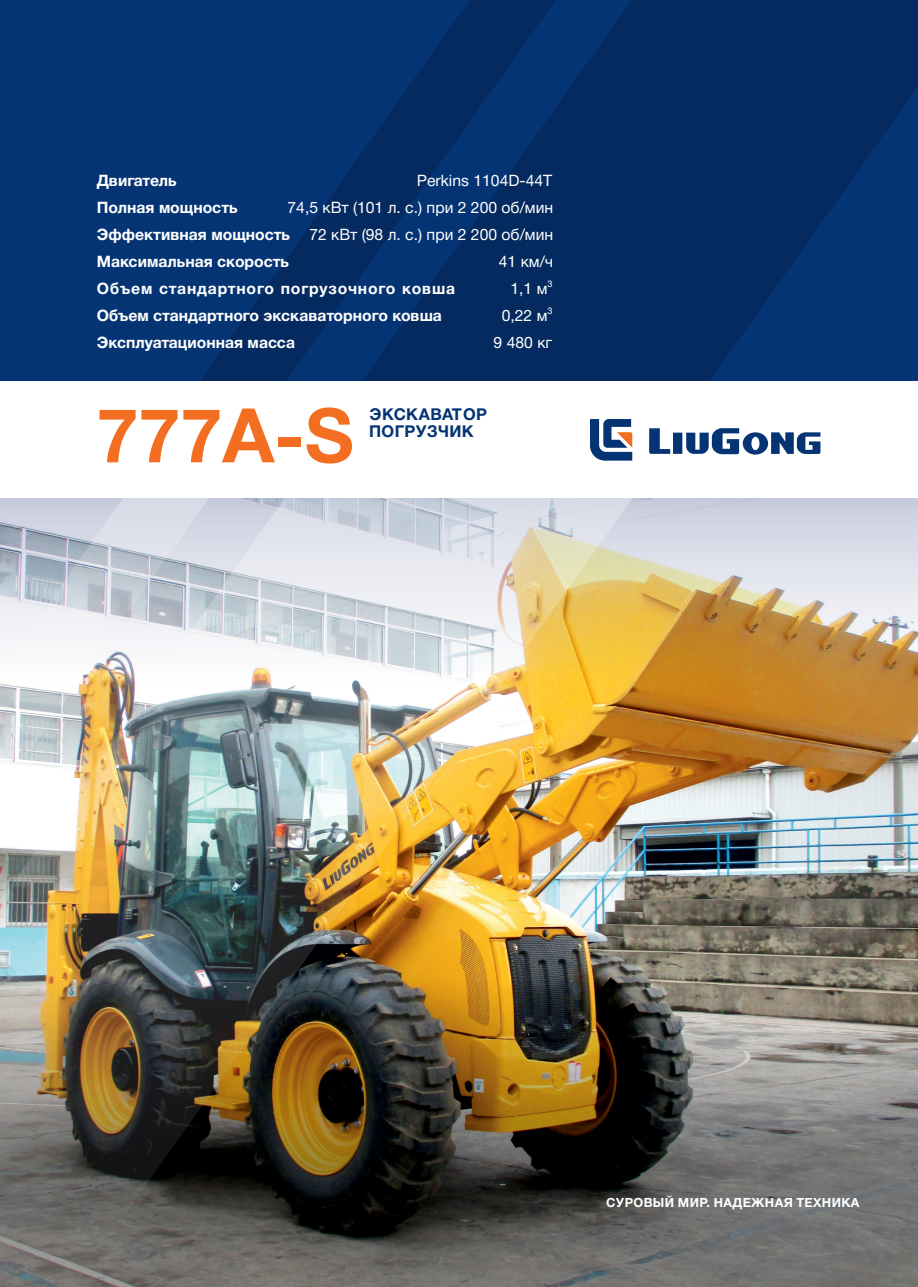
<style>
.page{position:relative;width:918px;height:1287px;background:#fff}
.page>*{position:absolute;margin:0;border:0;box-sizing:border-box;transform-origin:0 0}
.t1{font:700 75.45px "Helvetica Neue Cyr";color:#f36e21}
.t2{font:700 16.35px "Helvetica Neue Cyr";letter-spacing:.03em;color:#053474}
.t3{font:700 15.75px/27px "Helvetica Neue Cyr";color:#fff}
.t4{font:15.75px/27px "Helvetica Neue Cyr";color:#fff;text-align:right}
.t5{font:700 12.6px "Helvetica Neue Cyr";letter-spacing:.03em;color:#fff}
.t6{font:9.15px "Helvetica Neue Cyr";color:#fff}
</style>
<div class="page">
<img style="left:633px;top:707px;width:285px;height:231px">
<div style="left:0;top:0;width:918px;height:381px;background:#053474"></div>
<svg style="left:200px;top:153px;width:162px;height:228px"></svg>
<svg style="left:362px;top:0;width:556px;height:381px;fill:#042a5f"></svg>
<svg style="left:649px;top:428px;width:172px;height:27px"></svg>
<svg style="left:590px;top:419px;width:42px;height:42px"></svg>
<svg style="left:633px;top:498px;width:285px;height:209px"></svg>
<img style="left:0;top:498px;width:633px;height:440px">
<img style="left:0;top:498px;width:209px;height:301px">
<img style="left:0;top:938px;width:918px;height:349px">
<p class="t4" style="left:288px;top:169px;width:267px">Perkins 1104D-44T<br>74,5 кВт (101 л. с.) при 2 200 об/мин<br>72 кВт (98 л. с.) при 2 200 об/мин<br>41 км/ч</p>
<p class="t3" style="left:97px;top:169px;width:360px">Двигатель<br>Полная мощность<br>Эффективная мощность<br>Максимальная скорость<br>Объем стандартного погрузочного ковша<br>Объем стандартного экскаваторного ковша<br>Эксплуатационная масса</p>
<p class="t6" style="left:548px;top:280px;width:7px">3</p>
<p class="t4" style="left:510px;top:277px;width:39px">1,1 м</p>
<p class="t6" style="left:548px;top:307px;width:7px">3</p>
<p class="t4" style="left:494px;top:304px;width:60px;text-align:center">0,22 м<br>9 480 кг</p>
<h1 class="t1" style="left:97px;top:408px;width:259px">777A-S</h1>
<p class="t2" style="left:370px;top:409px;width:119px">ЭКСКАВАТОР</p>
<p class="t2" style="left:369px;top:425px;width:106px">ПОГРУЗЧИК</p>
<p class="t5" style="left:606px;top:1198px;width:255px">СУРОВЫЙ МИР. НАДЕЖНАЯ ТЕХНИКА</p>
</div>
